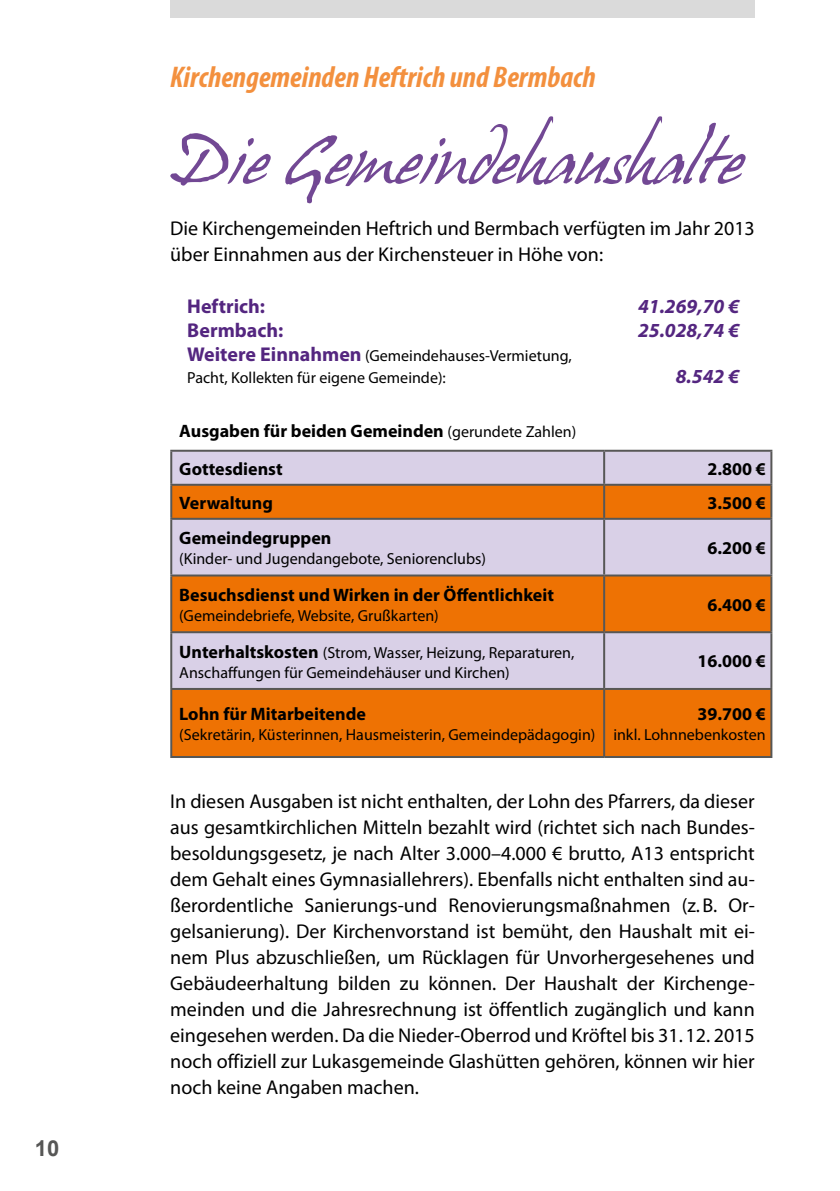
<style>
.page{position:relative;width:840px;height:1191px;background:#fff}
.page>*{position:absolute;margin:0;border:0;box-sizing:border-box;transform-origin:0 0}
.GB_überschrift_gross{font:60px "Hans Hand";color:#724894}
.GB_randbemerkung_gro{font:italic 700 condensed 30px "Myriad Pro";color:#f3903e}
.t1{font:700 22px "Arial";color:#575756}
.GB_fließtext_block_2{font:20px/26px "Myriad Pro";color:#000}
.GB_fließtext_block_2-2{font:italic 700 20px "Myriad Pro";color:#542680}
.GB_fließtext_block_2-3{font:700 20px "Myriad Pro";color:#542680}
.t2{font:700 18px "Myriad Pro";color:#000}
.GB_fließtext_block_2-4{font:16px/22px "Myriad Pro";color:#000}
.s1{font-weight:700;font-size:20px;color:#542680}
.s2{font-weight:400;font-size:16px}
.s3{font-weight:700;font-size:18px}
</style>
<div class="page">
<div style="left:170px;top:0;width:584px;height:18px;background:#dadada"></div>
<div style="left:172px;top:452px;width:598px;height:32px;background:#d9d0e7"></div>
<svg style="left:172px;top:486px;width:598px;height:270px;fill:#ee7203"></svg>
<hr style="left:170px;top:450px;width:433px;height:2px;background:#575756">
<hr style="left:170px;top:452px;width:2px;height:32px;background:#575756">
<hr style="left:603px;top:450px;width:169px;height:2px;background:#575756">
<hr style="left:602px;top:452px;width:2px;height:32px;background:#575756">
<hr style="left:770px;top:452px;width:2px;height:32px;background:#575756">
<hr style="left:170px;top:484px;width:433px;height:2px;background:#575756">
<hr style="left:170px;top:486px;width:2px;height:32px;background:#575756">
<hr style="left:603px;top:484px;width:169px;height:2px;background:#575756">
<hr style="left:602px;top:486px;width:2px;height:32px;background:#575756">
<hr style="left:770px;top:486px;width:2px;height:32px;background:#575756">
<hr style="left:170px;top:518px;width:433px;height:2px;background:#575756">
<hr style="left:170px;top:520px;width:2px;height:54px;background:#575756">
<hr style="left:603px;top:518px;width:169px;height:2px;background:#575756">
<hr style="left:602px;top:520px;width:2px;height:54px;background:#575756">
<hr style="left:770px;top:520px;width:2px;height:54px;background:#575756">
<hr style="left:170px;top:574px;width:433px;height:2px;background:#575756">
<hr style="left:170px;top:576px;width:2px;height:55px;background:#575756">
<hr style="left:603px;top:574px;width:169px;height:2px;background:#575756">
<hr style="left:602px;top:576px;width:2px;height:55px;background:#575756">
<hr style="left:770px;top:576px;width:2px;height:55px;background:#575756">
<hr style="left:170px;top:631px;width:433px;height:2px;background:#575756">
<hr style="left:170px;top:633px;width:2px;height:55px;background:#575756">
<hr style="left:603px;top:631px;width:169px;height:2px;background:#575756">
<hr style="left:602px;top:633px;width:2px;height:55px;background:#575756">
<hr style="left:770px;top:633px;width:2px;height:55px;background:#575756">
<hr style="left:170px;top:688px;width:433px;height:2px;background:#575756">
<hr style="left:603px;top:688px;width:169px;height:2px;background:#575756">
<hr style="left:170px;top:690px;width:2px;height:66px;background:#575756">
<hr style="left:602px;top:690px;width:2px;height:66px;background:#575756">
<hr style="left:770px;top:690px;width:2px;height:66px;background:#575756">
<hr style="left:170px;top:756px;width:433px;height:2px;background:#575756">
<hr style="left:603px;top:756px;width:169px;height:2px;background:#575756">
<p class="t1" style="left:35px;top:1133px;width:26px">10</p>
<p class="GB_randbemerkung_gro" style="left:170px;top:58px;width:426px">Kirchengemeinden Heftrich und Bermbach</p>
<p class="GB_überschrift_gross" style="left:170px;top:128px;width:572px">Die Gemeindehaushalte</p>
<p class="GB_fließtext_block_2" style="left:170px;top:215px;width:586px">Die Kirchengemeinden Heftrich und Bermbach verfügten im Jahr 2013 über Einnahmen aus der Kirchensteuer in Höhe von:</p>
<p class="GB_fließtext_block_2-3" style="left:187px;top:294px;width:79px">Heftrich:</p>
<p class="GB_fließtext_block_2-2" style="left:637px;top:294px;width:102px">41.269,70 €</p>
<p class="GB_fließtext_block_2-3" style="left:187px;top:318px;width:98px">Bermbach:</p>
<p class="GB_fließtext_block_2-2" style="left:637px;top:318px;width:102px">25.028,74 €</p>
<p class="GB_fließtext_block_2-4" style="left:187px;top:345px;width:386px"><span class="s1">Weitere Einnahmen</span> (Gemeindehauses-Vermietung,<br>Pacht, Kollekten für eigene Gemeinde):</p>
<p class="GB_fließtext_block_2-2" style="left:675px;top:364px;width:65px">8.542 €</p>
<p class="t2" style="left:179px;top:419px;width:398px">Ausgaben für beiden Gemeinden <span class="s2">(gerundete Zahlen)</span></p>
<p class="t2" style="left:179px;top:457px;width:105px">Gottesdienst</p>
<p class="t2" style="left:707px;top:457px;width:60px">2.800 €</p>
<p class="t2" style="left:179px;top:491px;width:95px">Verwaltung</p>
<p class="t2" style="left:707px;top:491px;width:60px">3.500 €</p>
<p class="t2" style="left:179px;top:526px;width:154px">Gemeindegruppen</p>
<p class="GB_fließtext_block_2-4" style="left:179px;top:547px;width:308px">(Kinder- und Jugendangebote, Seniorenclubs)</p>
<p class="t2" style="left:707px;top:536px;width:60px">6.200 €</p>
<p class="t2" style="left:179px;top:583px;width:376px">Besuchsdienst und Wirken in der Öffentlichkeit</p>
<p class="GB_fließtext_block_2-4" style="left:179px;top:605px;width:261px">(Gemeindebriefe, Website, Grußkarten)</p>
<p class="t2" style="left:707px;top:593px;width:60px">6.400 €</p>
<p class="GB_fließtext_block_2-4" style="left:179px;top:642px;width:396px;line-height:20px"><span class="s3">Unterhaltskosten</span> (Strom, Wasser, Heizung, Reparaturen,<br>Anschaffungen für Gemeindehäuser und Kirchen)</p>
<p class="t2" style="left:697px;top:649px;width:70px">16.000 €</p>
<p class="t2" style="left:179px;top:702px;width:188px">Lohn für Mitarbeitende</p>
<p class="GB_fließtext_block_2-4" style="left:179px;top:724px;width:417px">(Sekretärin, Küsterinnen, Hausmeisterin, Gemeindepädagogin)</p>
<p class="t2" style="left:697px;top:702px;width:70px">39.700 €</p>
<p class="GB_fließtext_block_2-4" style="left:613px;top:723px;width:154px">inkl. Lohnnebenkosten</p>
<p class="GB_fließtext_block_2" style="left:170px;top:787px;width:585px;text-align:justify">In diesen Ausgaben ist nicht enthalten, der Lohn des Pfarrers, da dieser aus gesamtkirchlichen Mitteln bezahlt wird (richtet sich nach Bundes&shy;besoldungsgesetz, je nach Alter 3.000–4.000 € brutto, A13 entspricht dem Gehalt eines Gymnasiallehrers). Ebenfalls nicht enthalten sind au&shy;ßerordentliche Sanierungs-und Renovierungsmaßnahmen (z.B. Or&shy;gelsanierung). Der Kirchenvorstand ist bemüht, den Haushalt mit ei&shy;nem Plus abzuschließen, um Rücklagen für Unvorhergesehenes und Gebäudeerhaltung bilden zu können. Der Haushalt der Kirchenge&shy;meinden und die Jahresrechnung ist öffentlich zugänglich und kann eingesehen werden. Da die Nieder-Oberrod und Kröftel bis 31.12. 2015 noch offiziell zur Lukasgemeinde Glashütten gehören, können wir hier noch keine Angaben machen.</p>
</div>
